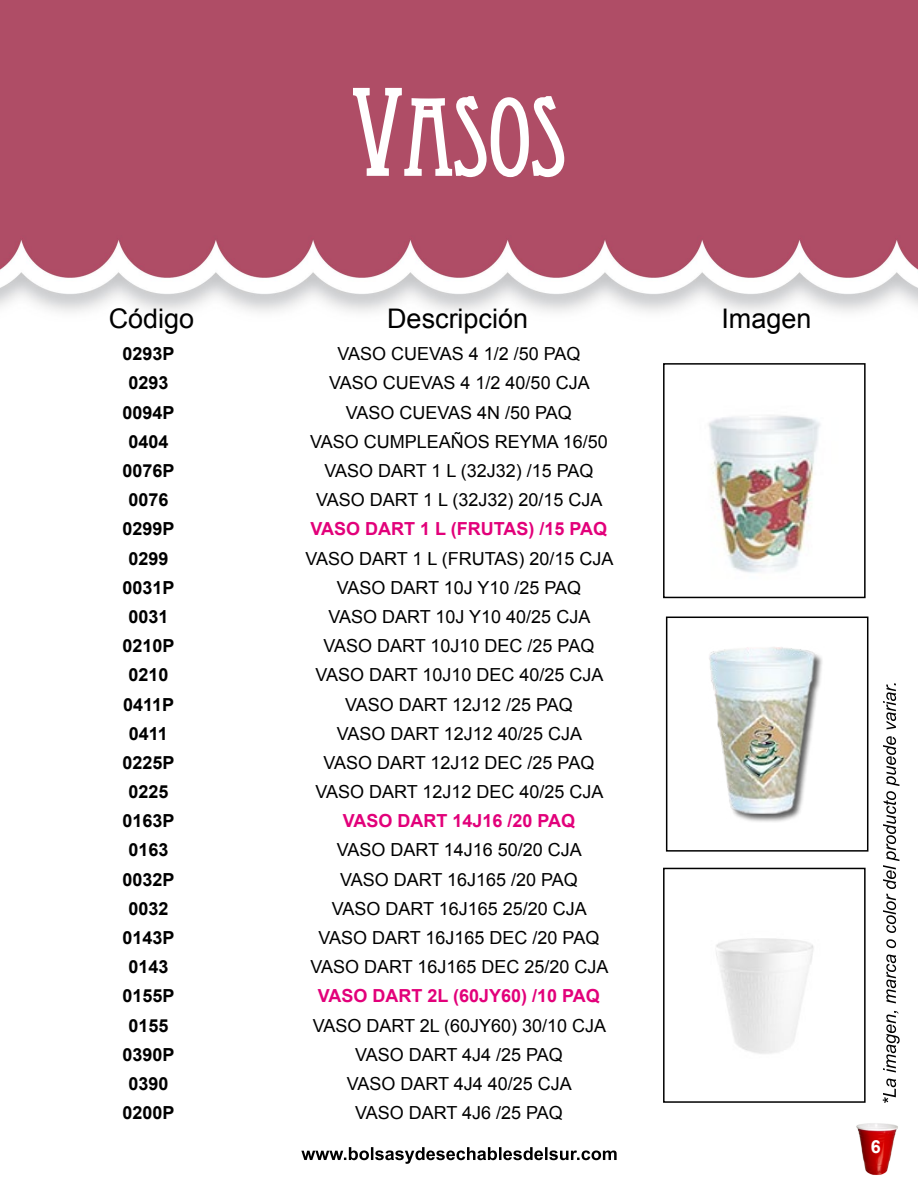
<style>
.page{position:relative;width:918px;height:1188px;background:#fff}
.page>*{position:absolute;margin:0;border:0;box-sizing:border-box;transform-origin:0 0}
.t1{font:105px "Eccentric Std";color:#fff}
.t2{font:27px "Arial";color:#000}
.t3{font:18px "Arial";color:#000}
.t4{font:700 18px "Arial";color:#000}
.t5{font:700 18px "Arial";color:#e2007a}
.t6{font:700 18px "Arial";color:#fff}
.s1{font-size:120px}
</style>
<div class="page">
<img style="left:0;top:0;width:918px;height:1175px">
<svg style="left:351px;top:86px;width:215px;height:93px"></svg>
<svg style="left:883px;top:683px;width:17px;height:420px"></svg>
<svg style="left:301px;top:1147px;width:316px;height:17px"></svg>
<img style="left:666px;top:372px;width:197px;height:215px">
<div style="left:663px;top:363px;width:203px;height:235px;border:2px solid #000"></div>
<img style="left:708px;top:646px;width:117px;height:176px">
<div style="left:666px;top:617px;width:202px;height:235px;border:2px solid #000"></div>
<img style="left:696px;top:906px;width:136px;height:159px">
<div style="left:663px;top:868px;width:203px;height:235px;border:2px solid #000"></div>
<h1 class="t1" style="left:352px;top:77px;width:216px"><span class="s1">V</span>ASOS</h1>
<h2 class="t2" style="left:109px;top:301px;width:87px">Código</h2>
<h2 class="t2" style="left:387px;top:301px;width:143px">Descripción</h2>
<h2 class="t2" style="left:721px;top:301px;width:92px">Imagen</h2>
<p class="t4" style="left:123px;top:342px;width:54px">0293P</p>
<p class="t3" style="left:337px;top:342px;width:245px">VASO CUEVAS 4 1/2 /50 PAQ</p>
<p class="t4" style="left:128px;top:371px;width:42px">0293</p>
<p class="t3" style="left:329px;top:371px;width:262px">VASO CUEVAS 4 1/2 40/50 CJA</p>
<p class="t4" style="left:123px;top:400px;width:54px">0094P</p>
<p class="t3" style="left:346px;top:400px;width:228px">VASO CUEVAS 4N /50 PAQ</p>
<p class="t4" style="left:128px;top:429px;width:42px">0404</p>
<p class="t3" style="left:310px;top:430px;width:299px">VASO CUMPLEAÑOS REYMA 16/50</p>
<p class="t4" style="left:123px;top:459px;width:54px">0076P</p>
<p class="t3" style="left:324px;top:459px;width:271px">VASO DART 1 L (32J32) /15 PAQ</p>
<p class="t4" style="left:128px;top:488px;width:42px">0076</p>
<p class="t3" style="left:316px;top:488px;width:288px">VASO DART 1 L (32J32) 20/15 CJA</p>
<p class="t4" style="left:123px;top:517px;width:54px">0299P</p>
<p class="t5" style="left:311px;top:517px;width:298px">VASO DART 1 L (FRUTAS) /15 PAQ</p>
<p class="t4" style="left:128px;top:546px;width:42px">0299</p>
<p class="t3" style="left:305px;top:546px;width:310px">VASO DART 1 L (FRUTAS) 20/15 CJA</p>
<p class="t4" style="left:123px;top:575px;width:54px">0031P</p>
<p class="t3" style="left:337px;top:576px;width:246px">VASO DART 10J Y10 /25 PAQ</p>
<p class="t4" style="left:128px;top:605px;width:42px">0031</p>
<p class="t3" style="left:329px;top:605px;width:263px">VASO DART 10J Y10 40/25 CJA</p>
<p class="t4" style="left:123px;top:634px;width:54px">0210P</p>
<p class="t3" style="left:324px;top:634px;width:272px">VASO DART 10J10 DEC /25 PAQ</p>
<p class="t4" style="left:128px;top:663px;width:42px">0210</p>
<p class="t3" style="left:315px;top:663px;width:290px">VASO DART 10J10 DEC 40/25 CJA</p>
<p class="t4" style="left:123px;top:692px;width:53px">0411P</p>
<p class="t3" style="left:345px;top:692px;width:229px">VASO DART 12J12 /25 PAQ</p>
<p class="t4" style="left:129px;top:721px;width:41px">0411</p>
<p class="t3" style="left:337px;top:722px;width:247px">VASO DART 12J12 40/25 CJA</p>
<p class="t4" style="left:123px;top:751px;width:54px">0225P</p>
<p class="t3" style="left:324px;top:751px;width:272px">VASO DART 12J12 DEC /25 PAQ</p>
<p class="t4" style="left:128px;top:780px;width:42px">0225</p>
<p class="t3" style="left:315px;top:780px;width:290px">VASO DART 12J12 DEC 40/25 CJA</p>
<p class="t4" style="left:123px;top:809px;width:54px">0163P</p>
<p class="t5" style="left:343px;top:809px;width:234px">VASO DART 14J16 /20 PAQ</p>
<p class="t4" style="left:128px;top:838px;width:42px">0163</p>
<p class="t3" style="left:337px;top:838px;width:247px">VASO DART 14J16 50/20 CJA</p>
<p class="t4" style="left:123px;top:867px;width:54px">0032P</p>
<p class="t3" style="left:340px;top:868px;width:239px">VASO DART 16J165 /20 PAQ</p>
<p class="t4" style="left:128px;top:897px;width:42px">0032</p>
<p class="t3" style="left:332px;top:897px;width:257px">VASO DART 16J165 25/20 CJA</p>
<p class="t4" style="left:123px;top:926px;width:54px">0143P</p>
<p class="t3" style="left:319px;top:926px;width:282px">VASO DART 16J165 DEC /20 PAQ</p>
<p class="t4" style="left:128px;top:955px;width:42px">0143</p>
<p class="t3" style="left:310px;top:955px;width:300px">VASO DART 16J165 DEC 25/20 CJA</p>
<p class="t4" style="left:123px;top:984px;width:54px">0155P</p>
<p class="t5" style="left:318px;top:984px;width:284px">VASO DART 2L (60JY60) /10 PAQ</p>
<p class="t4" style="left:128px;top:1013px;width:42px">0155</p>
<p class="t3" style="left:313px;top:1014px;width:295px">VASO DART 2L (60JY60) 30/10 CJA</p>
<p class="t4" style="left:123px;top:1043px;width:54px">0390P</p>
<p class="t3" style="left:355px;top:1043px;width:209px">VASO DART 4J4 /25 PAQ</p>
<p class="t4" style="left:128px;top:1072px;width:42px">0390</p>
<p class="t3" style="left:347px;top:1072px;width:227px">VASO DART 4J4 40/25 CJA</p>
<p class="t4" style="left:123px;top:1101px;width:54px">0200P</p>
<p class="t3" style="left:355px;top:1101px;width:209px">VASO DART 4J6 /25 PAQ</p>
<p class="t6" style="left:871px;top:1135px;width:12px">6</p>
</div>
